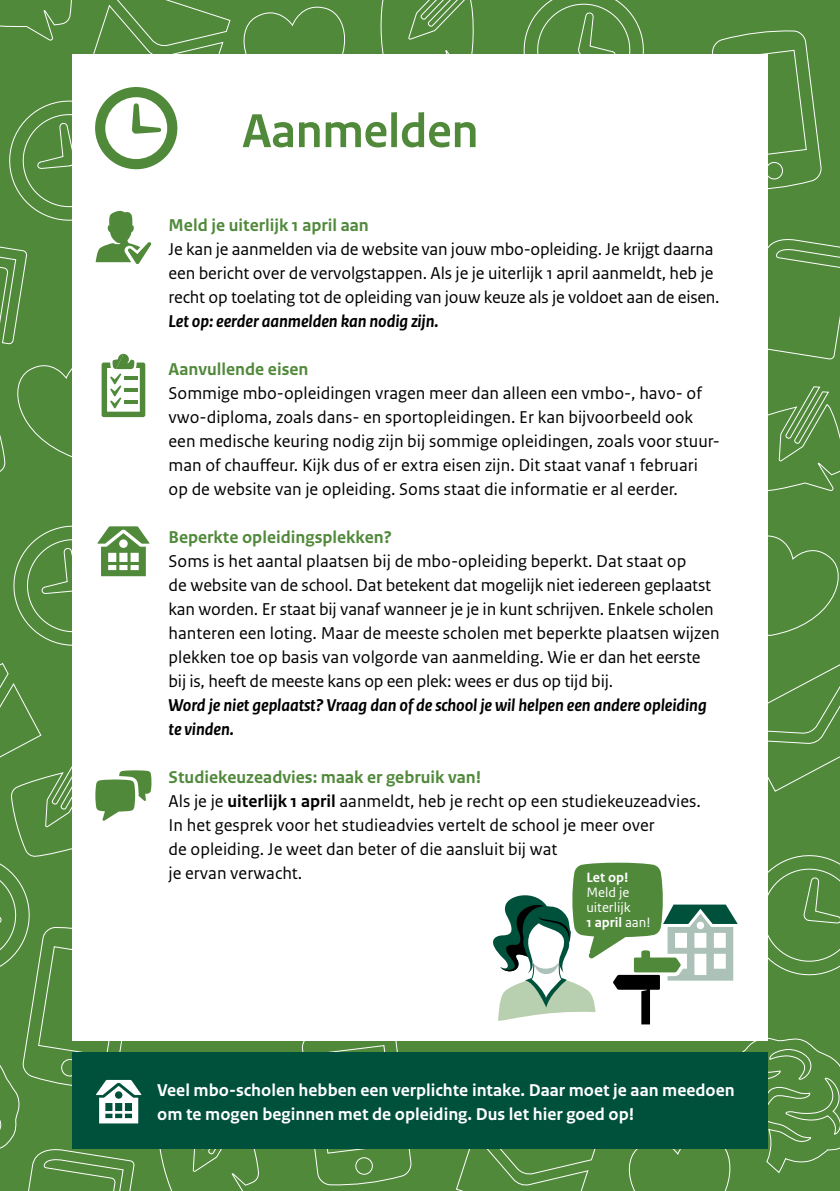
<style>
.page{position:relative;width:840px;height:1191px;background:#fff}
.page>*{position:absolute;margin:0;border:0;box-sizing:border-box;transform-origin:0 0}
.t1{font:700 50px "Rijksoverheid Sans Heading";color:#51893b}
.Lopende_tekst{font:18px/24px "Rijksoverheid Sans Text";color:#000}
.Lopende_tekst-2{font:italic 700 18px/24px "Rijksoverheid Sans Text";letter-spacing:-.005em;color:#000}
.t2{font:700 18px/24px "Rijksoverheid Sans Text";color:#fff}
.Alineakop{font:700 18px "Rijksoverheid Sans Text";color:#51893b}
.t3{font:14.2px/15px "Rijksoverheid Sans Text";color:#fff}
.t4{font:700 14.2px "Rijksoverheid Sans Text";color:#fff}
.s1{font-weight:700}
</style>
<div class="page">
<div style="left:0;top:0;width:839px;height:1191px;background:#51893b"></div>
<svg style="left:712px;top:30px;width:109px;height:161px"></svg>
<svg style="left:301px;top:1040px;width:110px;height:146px"></svg>
<svg style="left:767px;top:237px;width:72px;height:123px"></svg>
<svg style="left:767px;top:386px;width:72px;height:105px"></svg>
<svg style="left:159px;top:1149px;width:100px;height:42px"></svg>
<svg style="left:380px;top:0;width:94px;height:54px"></svg>
<svg style="left:767px;top:533px;width:72px;height:103px"></svg>
<svg style="left:617px;top:1036px;width:222px;height:155px"></svg>
<svg style="left:767px;top:662px;width:72px;height:130px"></svg>
<svg style="left:456px;top:1149px;width:139px;height:42px"></svg>
<svg style="left:767px;top:851px;width:72px;height:129px"></svg>
<svg style="left:523px;top:0;width:121px;height:54px"></svg>
<div style="left:72px;top:54px;width:695px;height:986px;background:#fff"></div>
<div style="left:72px;top:1053px;width:695px;height:96px;background:#00513c"></div>
<svg style="left:13px;top:525px;width:136px;height:121px"></svg>
<svg style="left:0;top:0;width:345px;height:472px"></svg>
<svg style="left:0;top:663px;width:152px;height:528px"></svg>
<svg style="left:493px;top:862px;width:244px;height:162px"></svg>
<p class="t1" style="left:242px;top:103px;width:237px">Aanmelden</p>
<p class="Alineakop" style="left:168px;top:215px;width:202px">Meld je uiterlijk 1 april aan</p>
<p class="Lopende_tekst" style="left:168px;top:237px;width:552px">Je kan je aanmelden via de website van jouw mbo-opleiding. Je krijgt daarna een bericht over de vervolgstappen. Als je je uiterlijk 1 april aanmeldt, heb je recht op toelating tot de opleiding van jouw keuze als je voldoet aan de eisen.</p>
<p class="Lopende_tekst-2" style="left:168px;top:310px;width:271px">Let op: eerder aanmelden kan nodig zijn.</p>
<p class="Alineakop" style="left:168px;top:359px;width:141px">Aanvullende eisen</p>
<p class="Lopende_tekst" style="left:168px;top:381px;width:552px">Sommige mbo-opleidingen vragen meer dan alleen een vmbo-, havo- of vwo-diploma, zoals dans- en sportopleidingen. Er kan bijvoorbeeld ook een medische keuring nodig zijn bij sommige opleidingen, zoals voor stuur&shy;man of chauffeur. Kijk dus of er extra eisen zijn. Dit staat vanaf 1 februari op de website van je opleiding. Soms staat die informatie er al eerder.</p>
<p class="Alineakop" style="left:168px;top:527px;width:225px">Beperkte opleidingsplekken?</p>
<p class="Lopende_tekst" style="left:168px;top:549px;width:552px">Soms is het aantal plaatsen bij de mbo-opleiding beperkt. Dat staat op<br>de website van de school. Dat betekent dat mogelijk niet iedereen geplaatst kan worden. Er staat bij vanaf wanneer je je in kunt schrijven. Enkele scholen hanteren een loting. Maar de meeste scholen met beperkte plaatsen wijzen plekken toe op basis van volgorde van aanmelding. Wie er dan het eerste bij is, heeft de meeste kans op een plek: wees er dus op tijd bij.</p>
<p class="Lopende_tekst-2" style="left:168px;top:693px;width:539px">Word je niet geplaatst? Vraag dan of de school je wil helpen een andere opleiding te vinden.</p>
<p class="Alineakop" style="left:168px;top:767px;width:314px">Studiekeuzeadvies: maak er gebruik van!</p>
<p class="Lopende_tekst" style="left:168px;top:789px;width:533px">Als je je <span class="s1">uiterlijk 1 april</span> aanmeldt, heb je recht op een studiekeuzeadvies.<br>In het gesprek voor het studieadvies vertelt de school je meer over<br>de opleiding. Je weet dan beter of die aansluit bij wat<br>je ervan verwacht.</p>
<p class="t4" style="left:586px;top:869px;width:44px">Let op!</p>
<p class="t3" style="left:586px;top:885px;width:66px">Meld je uiterlijk<br><span class="s1">1 april</span> aan!</p>
<p class="t2" style="left:157px;top:1078px;width:578px">Veel mbo-scholen hebben een verplichte intake. Daar moet je aan meedoen om te mogen beginnen met de opleiding. Dus let hier goed op!</p>
</div>
